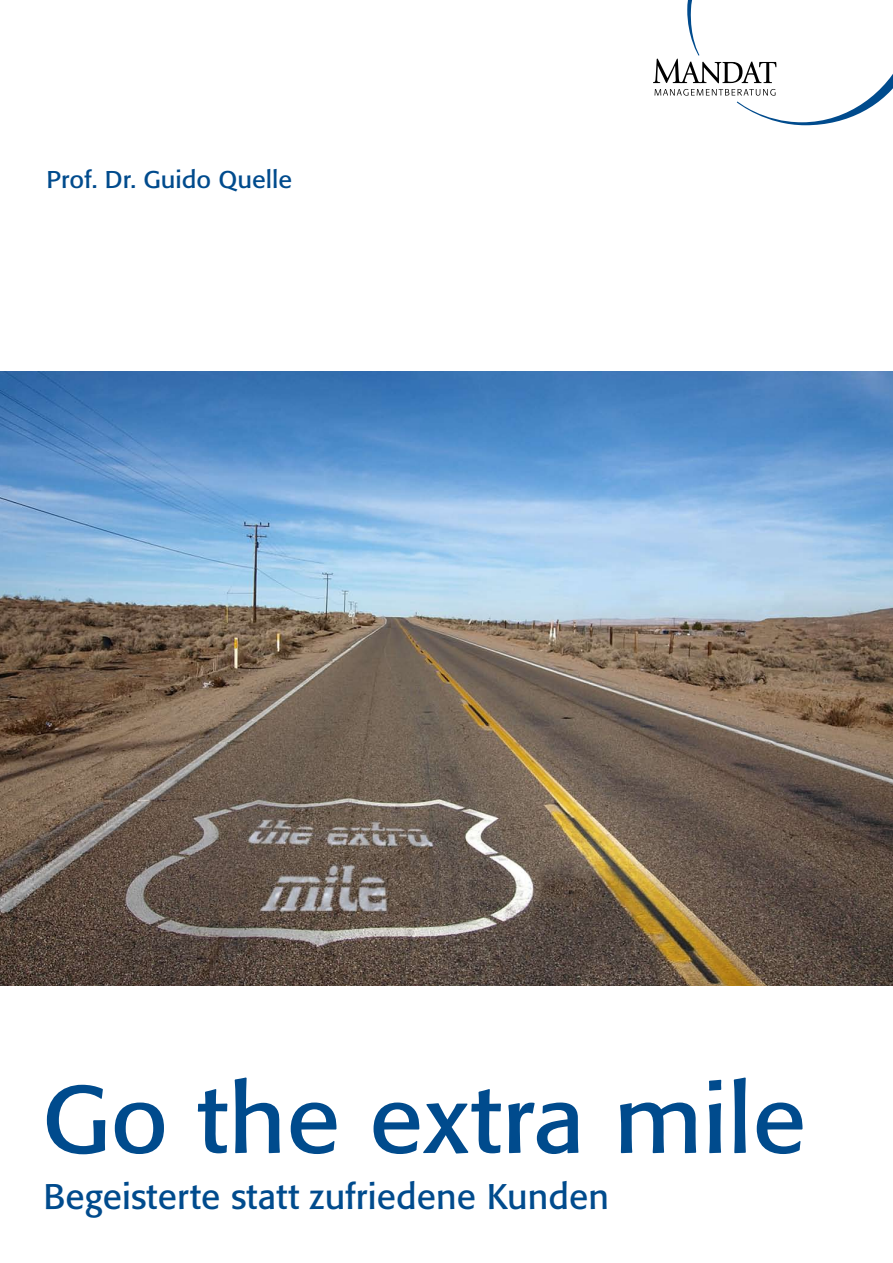
<style>
.page{position:relative;width:893px;height:1263px;background:#fff}
.page>*{position:absolute;margin:0;border:0;box-sizing:border-box;transform-origin:0 0}
.t1{font:94.5px "Formata BQ";color:#004b8d;scale:1.05 1}
.t2{font:35.25px "Formata BQ";letter-spacing:.005em;color:#004b8d}
.t3{font:24px "Formata BQ";color:#004b8d;scale:1.05 1}
</style>
<div class="page">
<svg style="left:653px;top:0;width:240px;height:125px"></svg>
<img style="left:0;top:372px;width:893px;height:613px">
<p class="t3" style="left:47px;top:165px;width:235px">Prof. Dr. Guido Quelle</p>
<h1 class="t1" style="left:42px;top:1062px;width:729px">Go the extra mile</h1>
<p class="t2" style="left:43px;top:1175px;width:567px">Begeisterte statt zufriedene Kunden</p>
</div>
